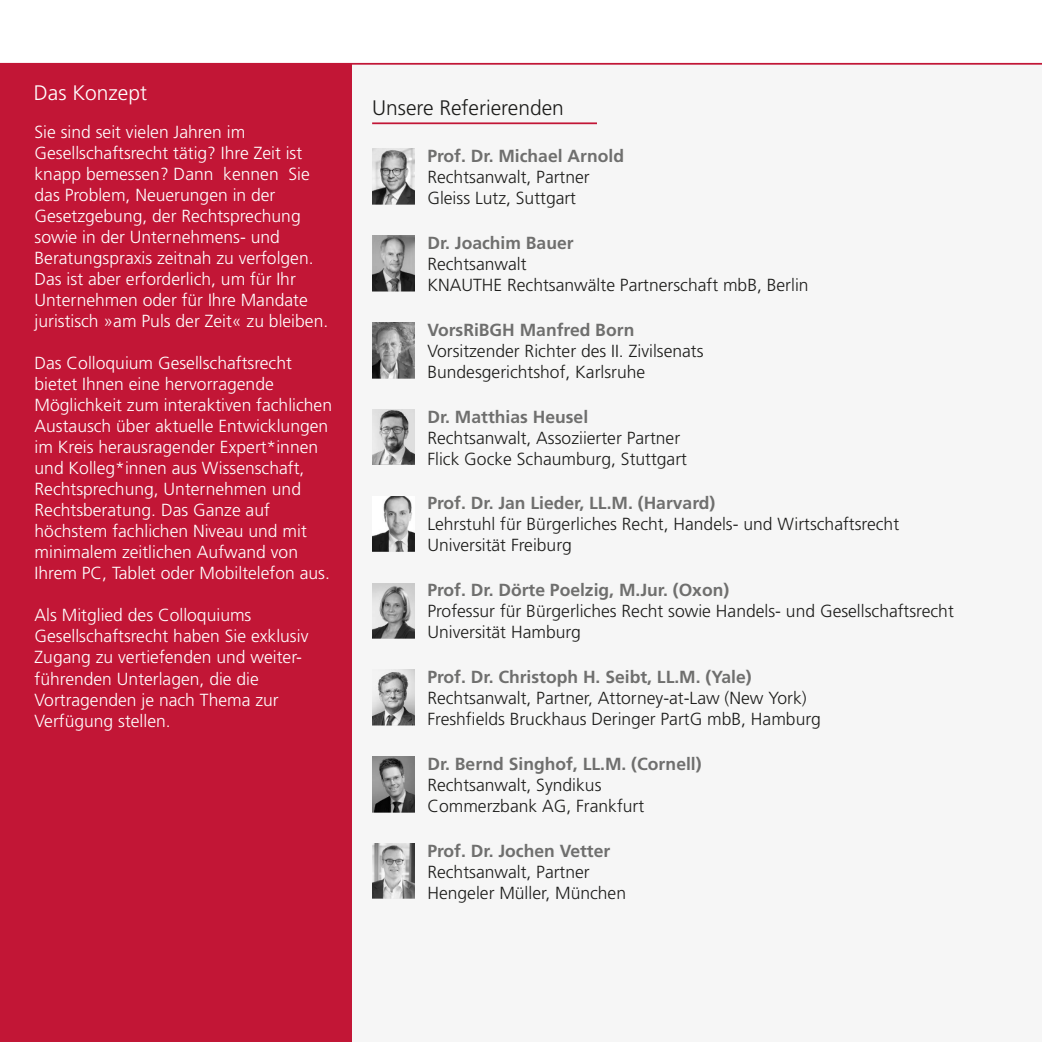
<style>
.page{position:relative;width:1042px;height:1042px;background:#fff}
.page>*{position:absolute;margin:0;border:0;box-sizing:border-box;transform-origin:0 0}
.t1{font:300 21px "Frutiger LT Pro";color:#1d1d1b}
.t2{font:300 21px "Frutiger LT Pro";color:#fff}
.t3{font:300 17.5px/21px "Frutiger LT Pro";color:#fff}
.t4{font:300 17.5px/21px "Frutiger LT Pro";color:#1d1d1b}
.t5{font:700 17.5px "Frutiger LT Pro";color:#6f6f6e}
</style>
<div class="page">
<hr style="left:0;top:0;width:1px;height:65px;background:#c21636">
<div style="left:0;top:64px;width:352px;height:978px;background:#c21636"></div>
<div style="left:352px;top:65px;width:690px;height:977px;background:#f6f6f6"></div>
<hr style="left:0;top:65px;width:1px;height:977px;background:#f1f1f1">
<hr style="left:0;top:63px;width:1042px;height:2px;background:#c21636">
<hr style="left:372px;top:122px;width:225px;height:2px;background:#c21636">
<img style="left:372px;top:236px;width:43px;height:55px">
<img style="left:372px;top:149px;width:43px;height:55px">
<img style="left:372px;top:323px;width:43px;height:55px">
<img style="left:372px;top:670px;width:43px;height:55px">
<img style="left:372px;top:583px;width:43px;height:55px">
<img style="left:372px;top:756px;width:43px;height:56px">
<img style="left:372px;top:843px;width:43px;height:56px">
<img style="left:372px;top:496px;width:43px;height:56px">
<img style="left:372px;top:409px;width:43px;height:56px">
<p class="t2" style="left:34px;top:84px;width:115px">Das Konzept</p>
<p class="t3" style="left:35px;top:123px;width:295px">Sie sind seit vielen Jahren im Gesellschaftsrecht tätig? Ihre Zeit ist knapp bemessen? Dann kennen Sie das Problem, Neuerungen in der Gesetzgebung, der Rechtsprechung sowie in der Unternehmens- und Beratungspraxis zeitnah zu verfolgen.<br>Das ist aber erforderlich, um für Ihr Unternehmen oder für Ihre Mandate juristisch »am Puls der Zeit« zu bleiben.</p>
<p class="t3" style="left:35px;top:354px;width:299px">Das Colloquium Gesellschaftsrecht bietet Ihnen eine hervorragende Möglichkeit zum interaktiven fachlichen Austausch über aktuelle Entwicklungen im Kreis herausragender Expert*innen und Kolleg*innen aus Wissenschaft, Rechtsprechung, Unternehmen und Rechtsberatung. Das Ganze auf höchstem fachlichen Niveau und mit minimalem zeitlichen Aufwand von Ihrem PC, Tablet oder Mobiltelefon aus.</p>
<p class="t3" style="left:35px;top:606px;width:275px">Als Mitglied des Colloquiums<br>Gesellschaftsrecht haben Sie exklusiv<br>Zugang zu vertiefenden und weiter&shy;führenden Unterlagen, die die<br>Vortragenden je nach Thema zur<br>Verfügung stellen.</p>
<p class="t1" style="left:372px;top:99px;width:193px">Unsere Referierenden</p>
<p class="t5" style="left:427px;top:149px;width:198px">Prof. Dr. Michael Arnold</p>
<p class="t4" style="left:427px;top:168px;width:164px">Rechtsanwalt, Partner<br>Gleiss Lutz, Suttgart</p>
<p class="t5" style="left:427px;top:236px;width:148px">Dr. Joachim Bauer</p>
<p class="t4" style="left:427px;top:255px;width:383px">Rechtsanwalt<br>KNAUTHE Rechtsanwälte Partnerschaft mbB, Berlin</p>
<p class="t5" style="left:427px;top:322px;width:209px">VorsRiBGH Manfred Born</p>
<p class="t4" style="left:427px;top:342px;width:278px">Vorsitzender Richter des II. Zivilsenats<br>Bundesgerichtshof, Karlsruhe</p>
<p class="t5" style="left:427px;top:409px;width:162px">Dr. Matthias Heusel</p>
<p class="t4" style="left:427px;top:429px;width:261px">Rechtsanwalt, Assoziierter Partner<br>Flick Gocke Schaumburg, Stuttgart</p>
<p class="t5" style="left:427px;top:496px;width:289px">Prof. Dr. Jan Lieder, LL.M. (Harvard)</p>
<p class="t4" style="left:427px;top:515px;width:473px">Lehrstuhl für Bürgerliches Recht, Handels- und Wirtschaftsrecht<br>Universität Freiburg</p>
<p class="t5" style="left:427px;top:583px;width:303px">Prof. Dr. Dörte Poelzig, M.Jur. (Oxon)</p>
<p class="t4" style="left:427px;top:602px;width:528px">Professur für Bürgerliches Recht sowie Handels- und Gesellschaftsrecht<br>Universität Hamburg</p>
<p class="t5" style="left:427px;top:670px;width:326px">Prof. Dr. Christoph H. Seibt, LL.M. (Yale)</p>
<p class="t4" style="left:427px;top:689px;width:395px">Rechtsanwalt, Partner, Attorney-at-Law (New York)<br>Freshfields Bruckhaus Deringer PartG mbB, Hamburg</p>
<p class="t5" style="left:427px;top:756px;width:276px">Dr. Bernd Singhof, LL.M. (Cornell)</p>
<p class="t4" style="left:427px;top:776px;width:218px">Rechtsanwalt, Syndikus<br>Commerzbank AG, Frankfurt</p>
<p class="t5" style="left:427px;top:843px;width:184px">Prof. Dr. Jochen Vetter</p>
<p class="t4" style="left:427px;top:863px;width:200px">Rechtsanwalt, Partner<br>Hengeler Müller, München</p>
</div>
